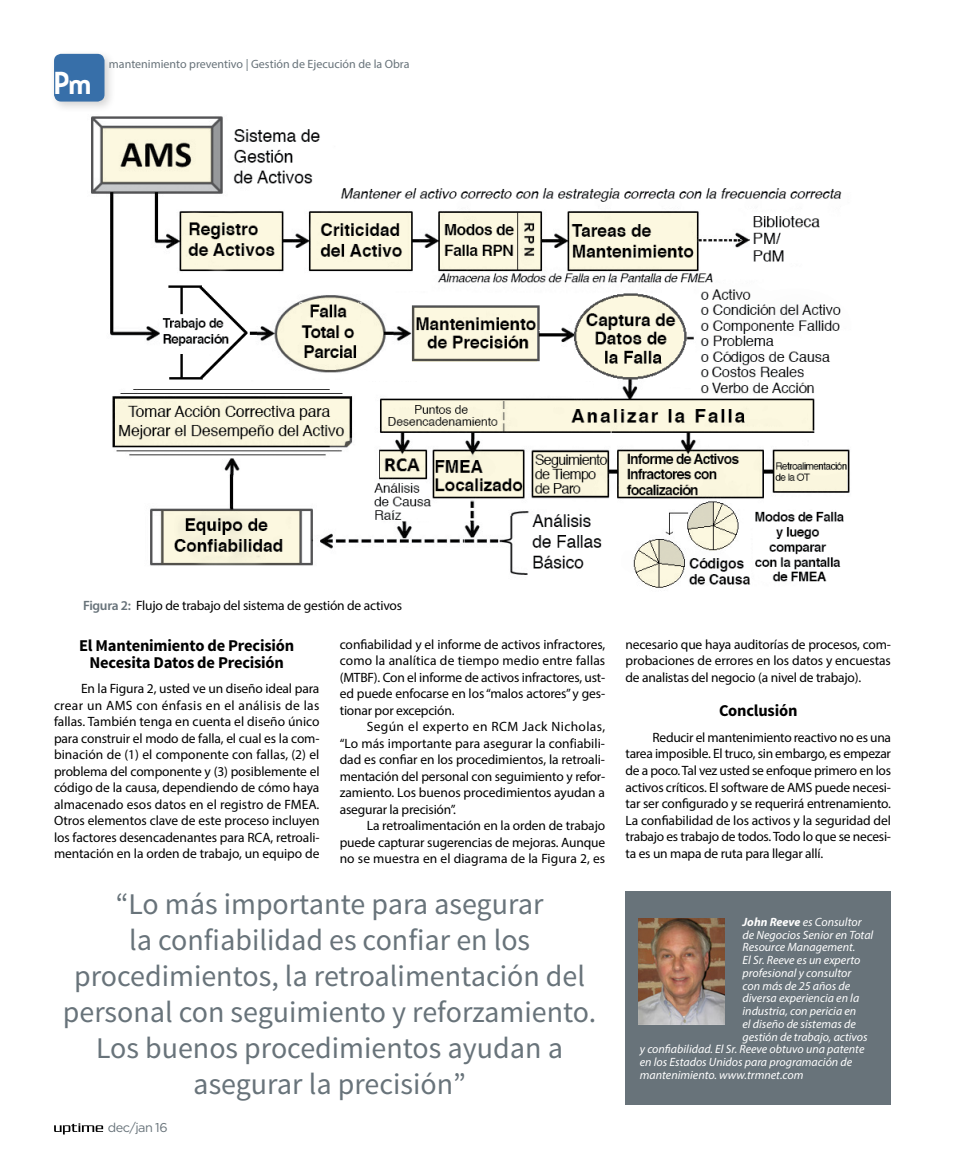
<style>
.page{position:relative;width:972px;height:1175px;background:#fff}
.page>*{position:absolute;margin:0;border:0;box-sizing:border-box;transform-origin:0 0}
.t1{font:30px/36px "Source Sans Pro";color:#68737a;text-align:center}
.t2{font:700 30px "Movement";color:#fff}
.t3{font:700 16.5px/16.5px "Source Sans Pro";letter-spacing:-.015em;color:#000;text-align:center}
.t4{font:13.5px/16.5px "Myriad Pro";letter-spacing:-.015em;color:#000;text-align:justify}
.t5{font:12.75px "Gotham";letter-spacing:-.045em;color:#68737a}
.t6{font:italic 12px "Myriad Pro";color:#fff}
.t7{font:12px "Myriad Pro";color:#68737a}
.s1{font-weight:600;color:#68737a}
.s2{font-weight:700}
</style>
<div class="page">
<svg style="left:54px;top:1123px;width:49px;height:11px"></svg>
<div style="left:49px;top:48px;width:67px;height:65px;background:#000;opacity:.18"></div>
<div style="left:54px;top:54px;width:51px;height:48px;background:#376fa9;border-radius:7px"></div>
<div style="left:626px;top:891px;width:265px;height:213px;background:#68737a"></div>
<img style="left:638px;top:918px;width:87px;height:106px">
<img style="left:91px;top:116px;width:759px;height:472px">
<svg style="left:103px;top:128px;width:109px;height:54px;background:#d6d2be"></svg>
<svg style="left:161px;top:510px;width:139px;height:55px;background:#c9c6b3"></svg>
<svg style="left:182px;top:212px;width:101px;height:58px;background:#cecbb8"></svg>
<svg style="left:310px;top:212px;width:102px;height:58px;background:#cecab7"></svg>
<svg style="left:439px;top:212px;width:102px;height:58px;background:#cdcab7"></svg>
<svg style="left:568px;top:212px;width:129px;height:58px;background:#cecbb7"></svg>
<svg style="left:412px;top:307px;width:125px;height:54px;background:#c2bfac"></svg>
<svg style="left:380px;top:451px;width:46px;height:27px"></svg>
<svg style="left:434px;top:451px;width:89px;height:46px;background:#c7c4b1"></svg>
<svg style="left:533px;top:451px;width:75px;height:46px;background:#c2bfac"></svg>
<svg style="left:618px;top:451px;width:144px;height:46px;background:#c8c5b2"></svg>
<svg style="left:773px;top:451px;width:74px;height:40px;background:#dddac5"></svg>
<svg style="left:116px;top:398px;width:234px;height:48px;background:#d7d3bf"></svg>
<svg style="left:381px;top:400px;width:432px;height:32px;background:#dddac5"></svg>
<svg style="left:277px;top:297px;width:107px;height:75px;background:#d3d0bc"></svg>
<svg style="left:576px;top:295px;width:108px;height:83px;background:#cdcab7"></svg>
<svg style="left:688px;top:502px;width:50px;height:48px;background:#dcd9c4"></svg>
<svg style="left:634px;top:539px;width:50px;height:48px;background:#dcd8c4"></svg>
<h1 class="t2" style="left:54px;top:64px;width:39px">Pm</h1>
<p class="t7" style="left:109px;top:56px;width:302px">mantenimiento preventivo | Gestión de Ejecución de la Obra</p>
<p class="t4" style="left:83px;top:597px;width:321px"><span class="s1">Figura 2:</span> Flujo de trabajo del sistema de gestión de activos</p>
<p class="t3" style="left:79px;top:638px;width:216px">El Mantenimiento de Precisión<br>Necesita Datos de Precisión</p>
<p class="t4" style="left:54px;top:680px;width:267px;text-indent:27px">En la Figura 2, usted ve un diseño ideal para crear un AMS con énfasis en el análisis de las fallas. También tenga en cuenta el diseño único para construir el modo de falla, el cual es la com&shy;binación de (1) el componente con fallas, (2) el problema del componente y (3) posiblemente el código de la causa, dependiendo de cómo haya almacenado esos datos en el registro de FMEA.<br>Otros elementos clave de este proceso incluyen los factores desencadenantes para RCA, retroali&shy;mentación en la orden de trabajo, un equipo de</p>
<p class="t4" style="left:340px;top:636px;width:267px">confiabilidad y el informe de activos infractores, como la analítica de tiempo medio entre fallas (MTBF). Con el informe de activos infractores, ust&shy;ed puede enfocarse en los “malos actores” y ges&shy;tionar por excepción.</p>
<p class="t4" style="left:340px;top:718px;width:267px;text-indent:27px">Según el experto en RCM Jack Nicholas, “Lo más importante para asegurar la confiabili&shy;dad es confiar en los procedimientos, la retroali&shy;mentación del personal con seguimiento y refor&shy;zamiento. Los buenos procedimientos ayudan a asegurar la precisión”.</p>
<p class="t4" style="left:340px;top:817px;width:267px;text-indent:27px">La retroalimentación en la orden de trabajo puede capturar sugerencias de mejoras. Aunque no se muestra en el diagrama de la Figura 2, es</p>
<h1 class="t1" style="left:63px;top:886px;width:535px">“Lo más importante para asegurar<br>la confiabilidad es confiar en los procedimientos, la retroalimentación del personal con seguimiento y reforzamiento.<br>Los buenos procedimientos ayudan a asegurar la precisión”</h1>
<p class="t5" style="left:108px;top:1120px;width:61px">dec/jan 16</p>
<p class="t4" style="left:626px;top:636px;width:267px">necesario que haya auditorías de procesos, com&shy;probaciones de errores en los datos y encuestas de analistas del negocio (a nivel de trabajo).</p>
<p class="t3" style="left:719px;top:703px;width:80px">Conclusión</p>
<p class="t4" style="left:625px;top:729px;width:267px;text-indent:27px">Reducir el mantenimiento reactivo no es una tarea imposible. El truco, sin embargo, es empezar de a poco. Tal vez usted se enfoque primero en los activos críticos. El software de AMS puede necesi&shy;tar ser configurado y se requerirá entrenamiento.<br>La confiabilidad de los activos y la seguridad del trabajo es trabajo de todos. Todo lo que se necesi&shy;ta es un mapa de ruta para llegar allí.</p>
<p class="t6" style="left:743px;top:914px;width:120px"><span class="s2">John Reeve</span> es Consultor</p>
<p class="t6" style="left:743px;top:927px;width:132px">de Negocios Senior en Total</p>
<p class="t6" style="left:743px;top:940px;width:114px">Resource Management.</p>
<p class="t6" style="left:743px;top:952px;width:119px">El Sr. Reeve es un experto</p>
<p class="t6" style="left:743px;top:965px;width:110px">profesional y consultor</p>
<p class="t6" style="left:743px;top:978px;width:109px">con más de 25 años de</p>
<p class="t6" style="left:743px;top:990px;width:118px">diversa experiencia en la</p>
<p class="t6" style="left:743px;top:1003px;width:115px">industria, con pericia en</p>
<p class="t6" style="left:743px;top:1016px;width:115px">el diseño de sistemas de</p>
<p class="t6" style="left:743px;top:1029px;width:127px">gestión de trabajo, activos</p>
<p class="t6" style="left:640px;top:1041px;width:226px">y confiabilidad. El Sr. Reeve obtuvo una patente</p>
<p class="t6" style="left:640px;top:1054px;width:214px">en los Estados Unidos para programación de</p>
<p class="t6" style="left:640px;top:1067px;width:165px">mantenimiento. www.trmnet.com</p>
</div>
